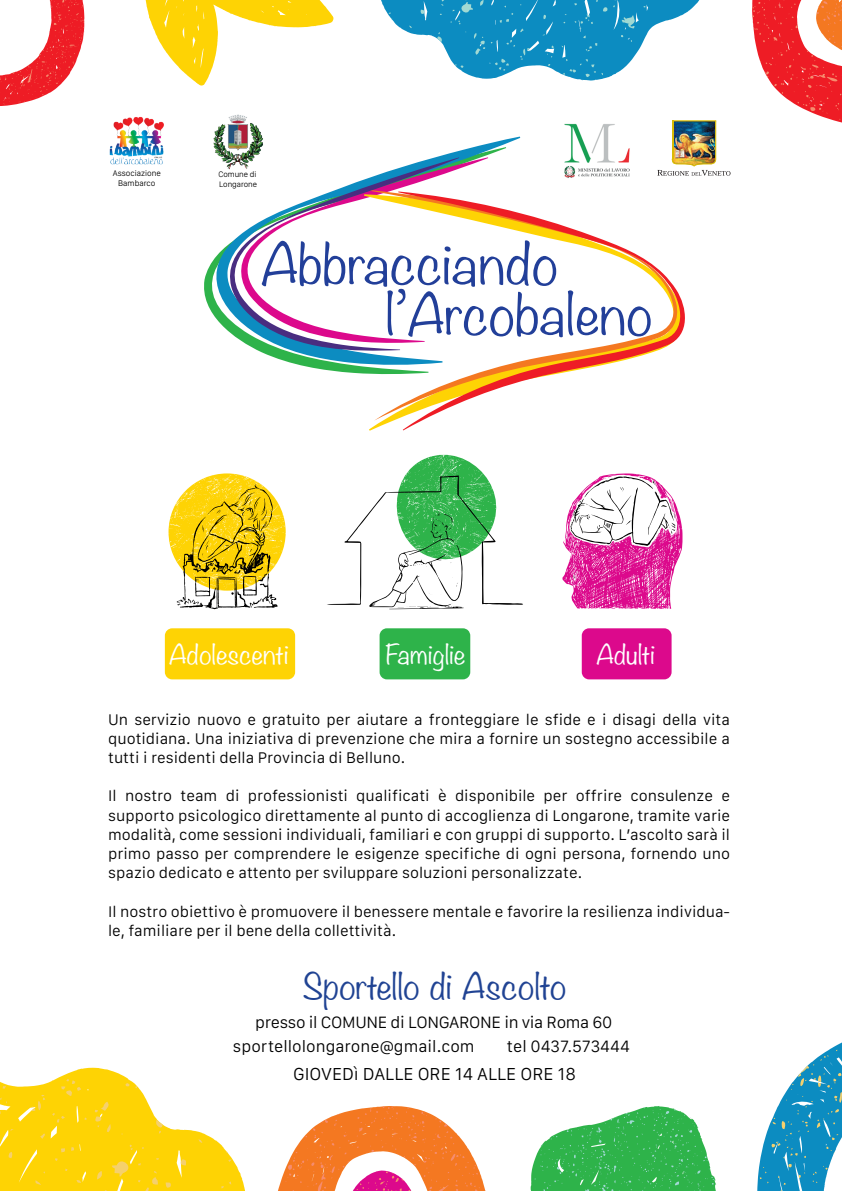
<style>
.page{position:relative;width:842px;height:1191px;background:#fff}
.page>*{position:absolute;margin:0;border:0;box-sizing:border-box;transform-origin:0 0}
.t1{font:300 51.2px/50.4px "Noteworthy";color:#223f99;scale:1.13 1}
.t2{font:300 32px "Noteworthy";color:#204393;scale:1.13 1}
.t3{font:300 24.2px "Noteworthy";color:#fff;scale:1.13 1}
.t4{font:300 18px "SF Compact Text";color:#000001}
.t5{font:300 17px "SF Compact Text";color:#000001}
.t6{font:300 17px "SF Compact Text";letter-spacing:-.02em;color:#000001}
.t7{font:300 16px/19.2px "SF Compact Text";color:#000001;text-align:justify}
.t8{font:300 8.4px/9.4px "SF Compact Display";color:#000001;text-align:center}
.t9{font:300 8.2px/9.2px "SF Compact Display";color:#000001}
</style>
<div class="page">
<svg style="left:757px;top:1042px;width:85px;height:149px"></svg>
<svg style="left:381px;top:0;width:319px;height:81px"></svg>
<svg style="left:0;top:0;width:84px;height:106px"></svg>
<svg style="left:145px;top:0;width:188px;height:86px"></svg>
<svg style="left:278px;top:1106px;width:208px;height:85px"></svg>
<svg style="left:530px;top:1106px;width:186px;height:85px"></svg>
<svg style="left:0;top:1067px;width:245px;height:124px"></svg>
<svg style="left:752px;top:0;width:90px;height:123px"></svg>
<svg style="left:169px;top:473px;width:116px;height:136px"></svg>
<svg style="left:327px;top:454px;width:196px;height:155px"></svg>
<svg style="left:562px;top:473px;width:120px;height:136px"></svg>
<div style="left:165px;top:628px;width:130px;height:51px;background:#fed304"></div>
<div style="left:380px;top:628px;width:90px;height:51px;background:#2eb34a"></div>
<div style="left:582px;top:628px;width:89px;height:51px;background:#dc098c;border-radius:7px"></div>
<svg style="left:304px;top:366px;width:60px;height:8px"></svg>
<svg style="left:204px;top:137px;width:316px;height:229px"></svg>
<svg style="left:459px;top:157px;width:29px;height:33px"></svg>
<svg style="left:369px;top:190px;width:151px;height:230px"></svg>
<svg style="left:398px;top:191px;width:287px;height:239px"></svg>
<svg style="left:222px;top:157px;width:237px;height:195px"></svg>
<img style="left:213px;top:114px;width:50px;height:62px">
<img style="left:109px;top:116px;width:55px;height:48px">
<hr style="left:672px;top:120px;width:44px;height:1px;background:#d9bb04">
<img style="left:657px;top:121px;width:73px;height:55px">
<img style="left:564px;top:123px;width:66px;height:55px">
<p class="t8" style="left:113px;top:169px;width:49px">Associazione<br>Bambarco</p>
<p class="t9" style="left:218px;top:170px;width:40px">Comune di<br>Longarone</p>
<h1 class="t1" style="left:386px;top:237px;width:238px;text-indent:-125px">Abbracciando l’Arcobaleno</h1>
<h3 class="t3" style="left:169px;top:633px;width:107px">Adolescenti</h3>
<h3 class="t3" style="left:386px;top:633px;width:72px">Famiglie</h3>
<h3 class="t3" style="left:596px;top:633px;width:54px">Adulti</h3>
<p class="t7" style="left:108px;top:709px;width:623px">Un servizio nuovo e gratuito per aiutare a fronteggiare le sfide e i disagi della vita quotidiana. Una iniziativa di prevenzione che mira a fornire un sostegno accessibile a tutti i residenti della Provincia di Belluno.</p>
<p class="t7" style="left:108px;top:786px;width:623px">Il nostro team di professionisti qualificati è disponibile per offrire consulenze e supporto psicologico direttamente al punto di accoglienza di Longarone, tramite varie modalità, come sessioni individuali, familiari e con gruppi di supporto. Lʼascolto sarà il primo passo per comprendere le esigenze specifiche di ogni persona, fornendo uno spazio dedicato e attento per sviluppare soluzioni personalizzate.</p>
<p class="t7" style="left:108px;top:901px;width:623px">Il nostro obiettivo è promuovere il benessere mentale e favorire la resilienza individua&shy;le, familiare per il bene della collettività.</p>
<h2 class="t2" style="left:303px;top:958px;width:235px">Sportello di Ascolto</h2>
<p class="t5" style="left:233px;top:1035px;width:243px">sportellolongarone@gmail.com</p>
<p class="t5" style="left:507px;top:1035px;width:125px">tel 0437.573444</p>
<p class="t4" style="left:293px;top:1063px;width:284px">GIOVEDì DALLE ORE 14 ALLE ORE 18</p>
<p class="t6" style="left:255px;top:1012px;width:359px">presso il COMUNE di LONGARONE in via Roma 60</p>
</div>
